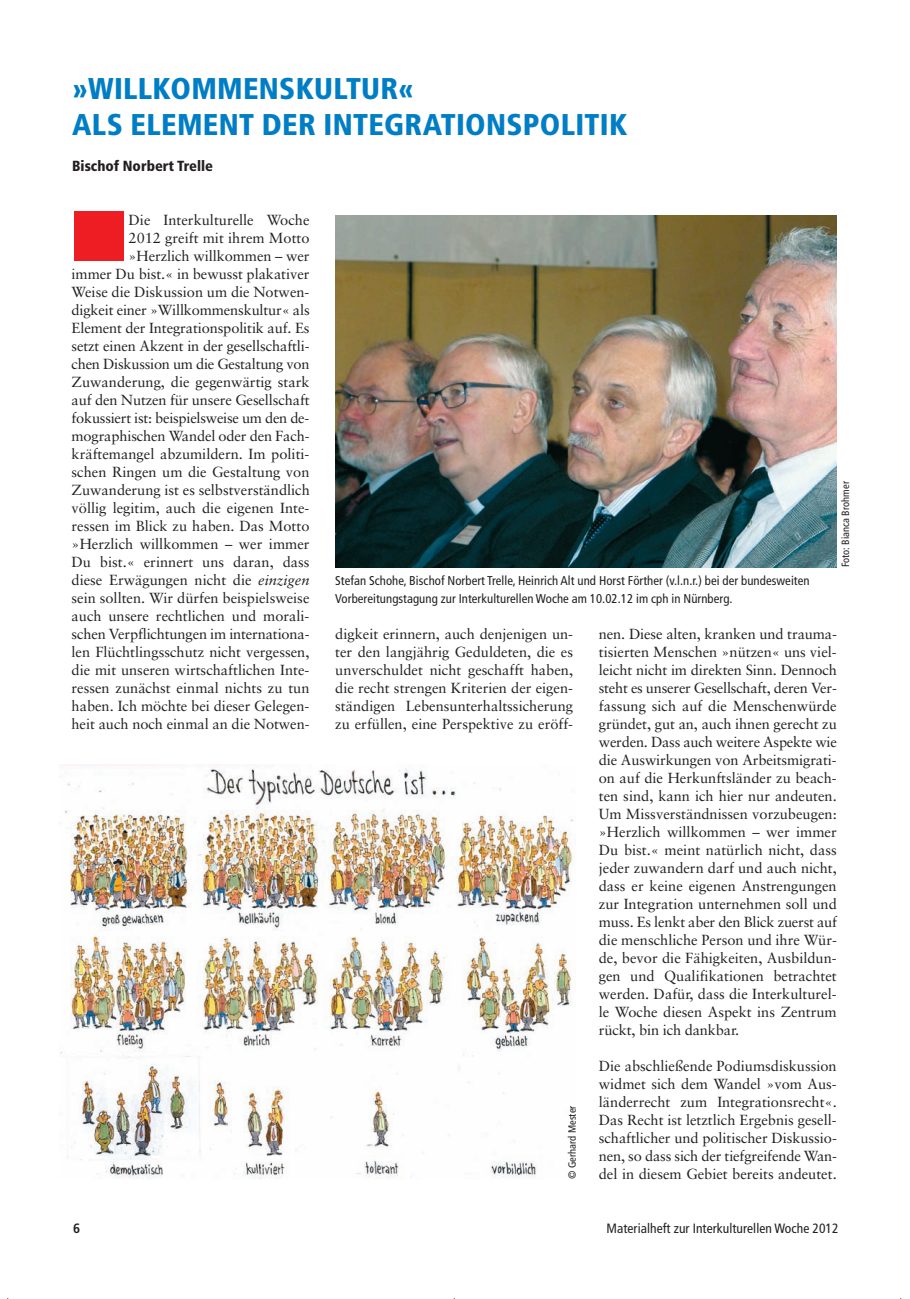
<style>
.page{position:relative;width:910px;height:1299px;background:#fff}
.page>*{position:absolute;margin:0;border:0;box-sizing:border-box;transform-origin:0 0}
.t1{font:71.7px "Zapf Dingbats";color:#ee1d23}
.t2{font:900 condensed 30px/36px "Frutiger";letter-spacing:.01em;color:#007ec5}
.t3{font:14.7px/18px "Sabon";color:#231f20;text-align:justify}
.t4{font:900 condensed 14.7px "Frutiger";color:#231f20}
.t5{font:condensed 13.5px "Frutiger";letter-spacing:.005em;color:#231f20}
.t6{font:700 condensed 13.5px "Frutiger";color:#231f20}
.t7{font:condensed 12.75px/18px "Frutiger";letter-spacing:.005em;color:#231f20}
.t8{font:condensed 10.5px "Frutiger";letter-spacing:.005em;color:#231f20}
.s1{font-style:italic}
</style>
<div class="page">
<img style="left:7px;top:215px;width:895px;height:1084px">
<h2 class="t2" style="left:72px;top:73px;width:557px">»WILLKOMMENSKULTUR«<br>ALS ELEMENT DER INTEGRATIONSPOLITIK</h2>
<p class="t4" style="left:72px;top:160px;width:142px">Bischof Norbert Trelle</p>
<h1 class="t1" style="left:72px;top:202px;width:56px">■</h1>
<p class="t3" style="left:72px;top:212px;width:240px;text-align:right">Die Interkulturelle Woche<br>2012 greift mit ihrem Motto »Herzlich willkommen – wer<br>immer Du bist.« in bewusst plakativer Weise die Diskussion um die Notwen&shy;digkeit einer »Willkommenskultur« als Element der Integrationspolitik auf. Es setzt einen Akzent in der gesellschaftli&shy;chen Diskussion um die Gestaltung von Zuwanderung, die gegenwärtig stark auf den Nutzen für unsere Gesellschaft fokussiert ist: beispielsweise um den de&shy;mographischen Wandel oder den Fach&shy;kräftemangel abzumildern. Im politi&shy;schen Ringen um die Gestaltung von Zuwanderung ist es selbstverständlich völlig legitim, auch die eigenen Inte&shy;ressen im Blick zu haben. Das Motto »Herzlich willkommen – wer immer Du bist.« erinnert uns daran, dass diese Erwägungen nicht die <span class="s1">einzigen </span>sein sollten. Wir dürfen beispielsweise auch unsere rechtlichen und morali&shy;schen Verpflichtungen im internationa&shy;len Flüchtlingsschutz nicht vergessen, die mit unseren wirtschaftlichen Inte&shy;ressen zunächst einmal nichts zu tun haben. Ich möchte bei dieser Gelegen&shy;heit auch noch einmal an die Notwen-</p>
<p class="t7" style="left:335px;top:572px;width:476px">Stefan Schohe, Bischof Norbert Trelle, Heinrich Alt und Horst Förther (v.l.n.r.) bei der bundesweiten<br>Vorbereitungstagung zur Interkulturellen Woche am 10.02.12 im cph in Nürnberg.</p>
<p class="t8" style="left:841px;top:567px;width:87px;rotate:-90deg">Foto: Bianca Brohmer</p>
<p class="t3" style="left:335px;top:626px;width:239px">digkeit erinnern, auch denjenigen un&shy;ter den langjährig Geduldeten, die es unverschuldet nicht geschafft haben, die recht strengen Kriterien der eigen&shy;ständigen Lebensunterhaltssicherung zu erfüllen, eine Perspektive zu eröff-</p>
<p class="t3" style="left:599px;top:626px;width:240px">nen. Diese alten, kranken und trauma&shy;tisierten Menschen »nützen« uns viel&shy;leicht nicht im direkten Sinn. Dennoch steht es unserer Gesellschaft, deren Ver&shy;fassung sich auf die Menschenwürde gründet, gut an, auch ihnen gerecht zu werden. Dass auch weitere Aspekte wie die Auswirkungen von Arbeitsmigrati&shy;on auf die Herkunftsländer zu beach&shy;ten sind, kann ich hier nur andeuten.<br>Um Missverständnissen vorzubeugen: »Herzlich willkommen – wer immer Du bist.« meint natürlich nicht, dass jeder zuwandern darf und auch nicht, dass er keine eigenen Anstrengungen zur Integration unternehmen soll und muss. Es lenkt aber den Blick zuerst auf die menschliche Person und ihre Wür&shy;de, bevor die Fähigkeiten, Ausbildun&shy;gen und Qualifikationen betrachtet werden. Dafür, dass die Interkulturel&shy;le Woche diesen Aspekt ins Zentrum rückt, bin ich dankbar.</p>
<p class="t3" style="left:599px;top:1058px;width:240px">Die abschließende Podiumsdiskussion widmet sich dem Wandel »vom Aus&shy;länderrecht zum Integrationsrecht«.<br>Das Recht ist letztlich Ergebnis gesell&shy;schaftlicher und politischer Diskussio&shy;nen, so dass sich der tiefgreifende Wan&shy;del in diesem Gebiet bereits andeutet.</p>
<p class="t8" style="left:568px;top:1179px;width:75px;rotate:-90deg">© Gerhard Mester</p>
<p class="t6" style="left:73px;top:1223px;width:9px">6</p>
<p class="t5" style="left:607px;top:1223px;width:233px">Materialheft zur Interkulturellen Woche 2012</p>
</div>
